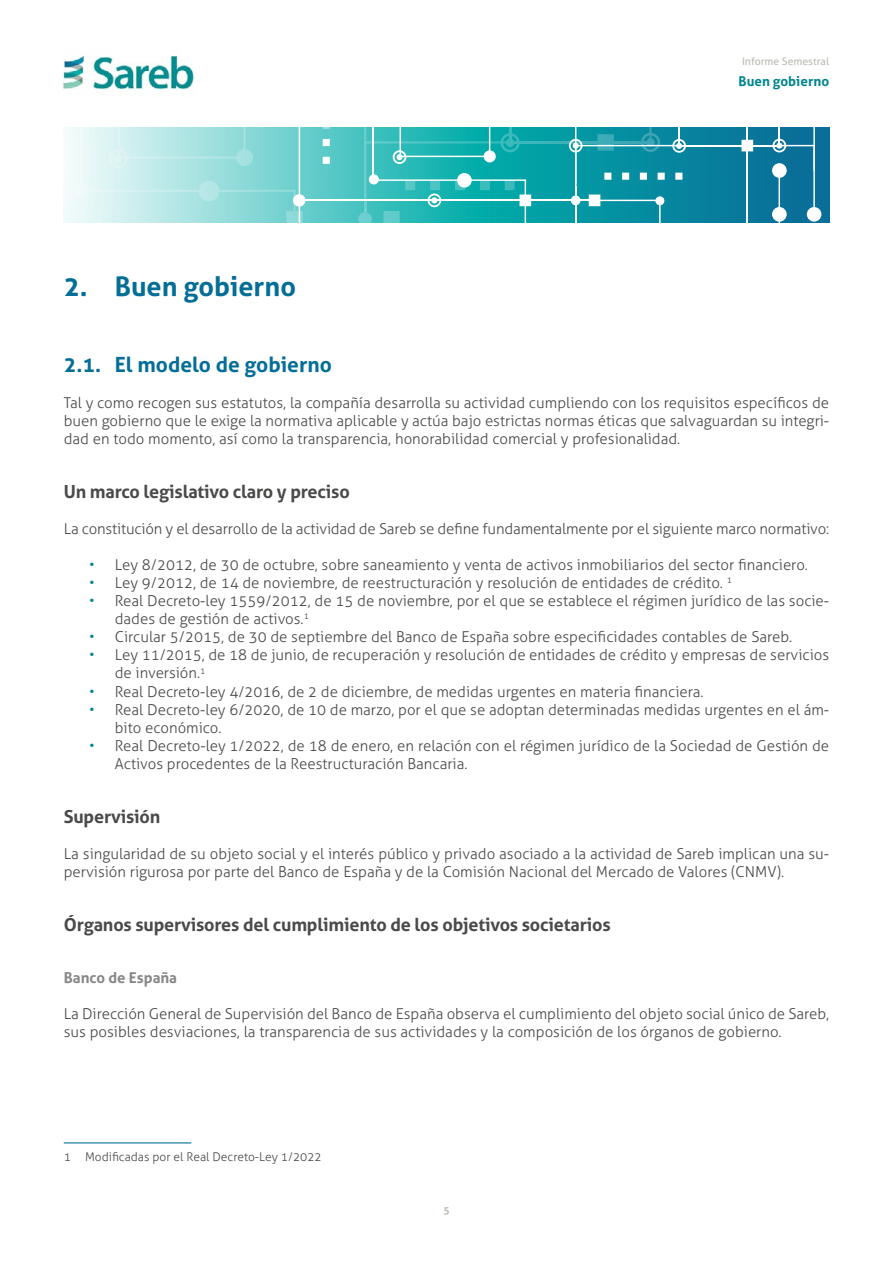
<style>
.page{position:relative;width:893px;height:1263px;background:#fff}
.page>*{position:absolute;margin:0;border:0;box-sizing:border-box;transform-origin:0 0}
.t1{font:700 27px "Aller";color:#046e97}
.t2{font:700 21px "Aller";color:#046e97}
.sub3{font:700 18px "Aller";letter-spacing:-.01em;color:#4a4a49}
.sub2{font:700 18px "Aller";letter-spacing:-.01em;color:#4a4a49}
.base{font:300 15px/18px "Aller";color:#4a4a49}
.destacado{font:700 15px "Aller";color:#878787}
.t3{font:700 13.5px "Aller";color:#00858c}
.nota{font:300 12px "Aller";color:#4a4a49}
.t4{font:10.5px "Aller";color:#bbbeb4}
.t5{font:700 10.5px "Aller";color:#bbbeb4}
.s1{color:#00858c}
</style>
<div class="page">
<img style="left:64px;top:55px;width:130px;height:35px">
<svg style="left:64px;top:128px;width:765px;height:94px"></svg>
<div style="left:75px;top:183px;width:14px;height:14px;background:#f1fbfa;border-radius:50%"></div>
<div style="left:807px;top:207px;width:14px;height:15px;background:#fff;border-radius:50%"></div>
<svg style="left:80px;top:128px;width:735px;height:94px;background:#53b8c0"></svg>
<hr style="left:64px;top:1142px;width:127px;height:1px;background:#046e97">
<p class="t4" style="left:742px;top:55px;width:89px">Informe Semestral</p>
<p class="t1" style="left:64px;top:270px;width:234px">2. Buen gobierno</p>
<p class="t3" style="left:739px;top:73px;width:92px">Buen gobierno</p>
<p class="t2" style="left:64px;top:352px;width:270px">2.1. El modelo de gobierno</p>
<p class="base" style="left:64px;top:394px;width:767px;text-align:justify">Tal y como recogen sus estatutos, la compañía desarrolla su actividad cumpliendo con los requisitos específicos de buen gobierno que le exige la normativa aplicable y actúa bajo estrictas normas éticas que salvaguardan su integri&shy;dad en todo momento, así como la transparencia, honorabilidad comercial y profesionalidad.</p>
<p class="sub2" style="left:64px;top:481px;width:287px">Un marco legislativo claro y preciso</p>
<p class="base" style="left:64px;top:520px;width:767px">La constitución y el desarrollo de la actividad de Sareb se define fundamentalmente por el siguiente marco normativo:</p>
<p class="base" style="left:89px;top:556px;width:720px"><span class="s1">•</span> Ley 8/2012, de 30 de octubre, sobre saneamiento y venta de activos inmobiliarios del sector financiero.</p>
<p class="base" style="left:89px;top:574px;width:644px"><span class="s1">•</span> Ley 9/2012, de 14 de noviembre, de reestructuración y resolución de entidades de crédito. <sup>1</sup></p>
<p class="base" style="left:115px;top:592px;width:716px;text-indent:-26px"><span class="s1">•</span> Real Decreto-ley 1559/2012, de 15 de noviembre, por el que se establece el régimen jurídico de las socie&shy;dades de gestión de activos.<sup>1</sup></p>
<p class="base" style="left:89px;top:628px;width:704px"><span class="s1">•</span> Circular 5/2015, de 30 de septiembre del Banco de España sobre especificidades contables de Sareb.</p>
<p class="base" style="left:115px;top:646px;width:716px;text-indent:-26px"><span class="s1">•</span> Ley 11/2015, de 18 de junio, de recuperación y resolución de entidades de crédito y empresas de servicios de inversión.<sup>1</sup></p>
<p class="base" style="left:89px;top:682px;width:616px"><span class="s1">•</span> Real Decreto-ley 4/2016, de 2 de diciembre, de medidas urgentes en materia financiera.</p>
<p class="base" style="left:115px;top:700px;width:716px;text-indent:-26px"><span class="s1">•</span> Real Decreto-ley 6/2020, de 10 de marzo, por el que se adoptan determinadas medidas urgentes en el ám&shy;bito económico.</p>
<p class="base" style="left:115px;top:736px;width:716px;text-indent:-26px"><span class="s1">•</span> Real Decreto-ley 1/2022, de 18 de enero, en relación con el régimen jurídico de la Sociedad de Gestión de<br>Activos procedentes de la Reestructuración Bancaria.</p>
<p class="sub2" style="left:64px;top:805px;width:98px">Supervisión</p>
<p class="base" style="left:64px;top:844px;width:767px">La singularidad de su objeto social y el interés público y privado asociado a la actividad de Sareb implican una su&shy;pervisión rigurosa por parte del Banco de España y de la Comisión Nacional del Mercado de Valores (CNMV).</p>
<p class="sub3" style="left:64px;top:913px;width:548px">Órganos supervisores del cumplimiento de los objetivos societarios</p>
<p class="destacado" style="left:64px;top:968px;width:115px">Banco de España</p>
<p class="base" style="left:64px;top:1004px;width:767px">La Dirección General de Supervisión del Banco de España observa el cumplimiento del objeto social único de Sareb, sus posibles desviaciones, la transparencia de sus actividades y la composición de los órganos de gobierno.</p>
<p class="nota" style="left:64px;top:1149px;width:260px">1 Modificadas por el Real Decreto-Ley 1/2022</p>
<p class="t5" style="left:443px;top:1203px;width:8px">5</p>
</div>
